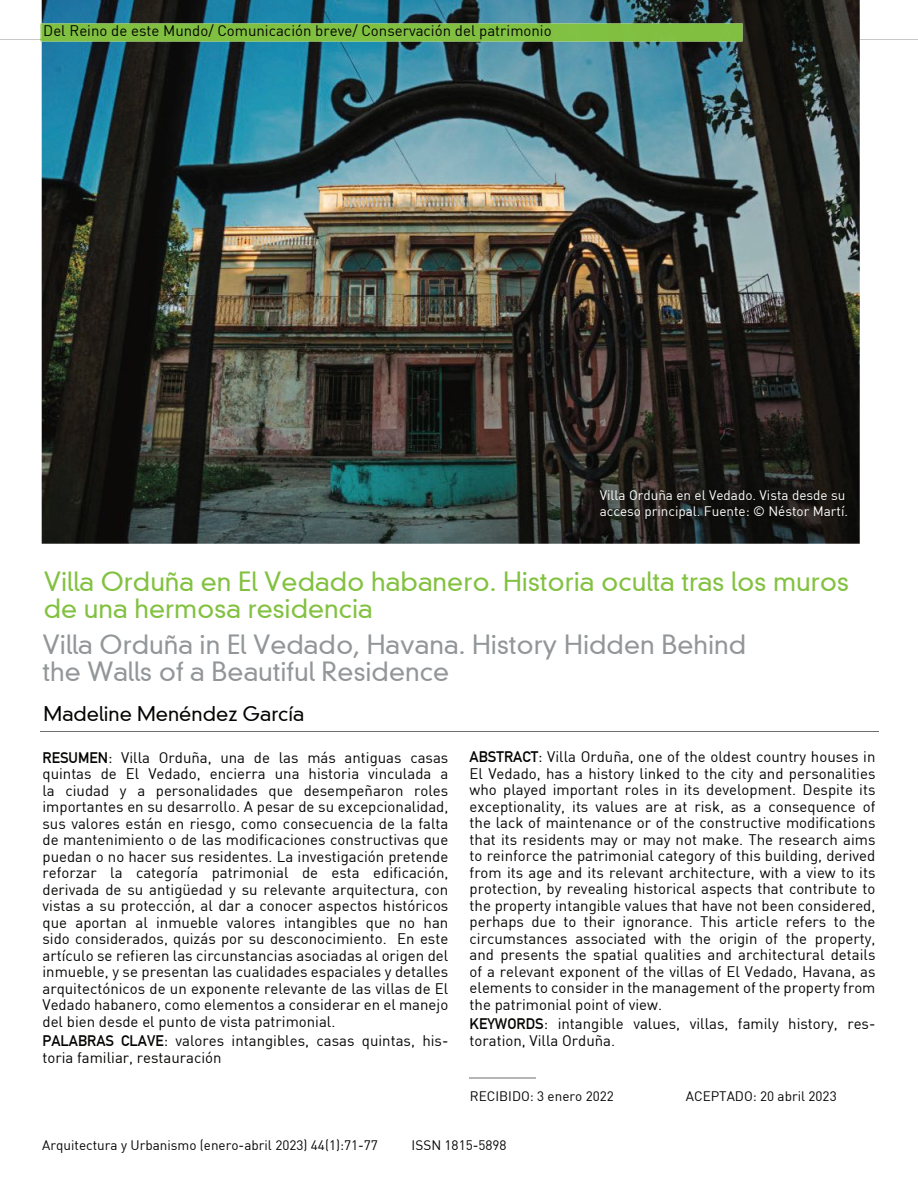
<style>
.page{position:relative;width:918px;height:1188px;background:#fff}
.page>*{position:absolute;margin:0;border:0;box-sizing:border-box;transform-origin:0 0}
.t1{font:300 25.5px/27px "DIN Neuzeit Grotesk";color:#82c140}
.t2{font:300 25.5px/27px "DIN Neuzeit Grotesk";color:#939698}
.t3{font:300 19.5px "DIN Neuzeit Grotesk";color:#040503}
.t4{font:15px/16.5px "DIN";color:#040503;text-align:justify}
.t5{font:13.5px "DIN";color:#040503}
.t6{font:13.5px/16.5px "DIN";color:#fff}
.s1{font-family:"DIN Mittelschrift"}
</style>
<div class="page">
<hr style="left:860px;top:40px;width:58px;height:1px;background:#6f6f72">
<hr style="left:0;top:40px;width:40px;height:1px;background:#6f6f72">
<img style="left:42px;top:0;width:818px;height:544px">
<hr style="left:40px;top:732px;width:839px;height:1px;background:#6f6f72">
<hr style="left:470px;top:1077px;width:66px;height:2px;background:#b4b5b5">
<svg style="left:40px;top:23px;width:2px;height:18px"></svg>
<div style="left:42px;top:23px;width:700px;height:18px;background:#81c041"></div>
<p class="t4" style="left:43px;top:22px;width:510px">Del Reino de este Mundo/ Comunicación breve/ Conservación del patrimonio</p>
<p class="t6" style="left:600px;top:486px;width:250px">Villa Orduña en el Vedado. Vista desde su acceso principal. Fuente: © Néstor Martí.</p>
<h1 class="t1" style="left:44px;top:568px;width:807px">Villa Orduña en El Vedado habanero. Historia oculta tras los muros de una hermosa residencia</h1>
<h1 class="t2" style="left:43px;top:631px;width:705px">Villa Orduña in El Vedado, Havana. History Hidden Behind the Walls of a Beautiful Residence</h1>
<h2 class="t3" style="left:44px;top:702px;width:262px">Madeline Menéndez García</h2>
<p class="t4" style="left:43px;top:749px;width:407px"><span class="s1">RESUMEN</span>: Villa Orduña, una de las más antiguas casas quintas de El Vedado, encierra una historia vinculada a la ciudad y a personalidades que desempeñaron roles importantes en su desarrollo. A pesar de su excepcionalidad, sus valores están en riesgo, como consecuencia de la falta de mantenimiento o de las modificaciones constructivas que puedan o no hacer sus residentes. La investigación pretende reforzar la categoría patrimonial de esta edificación, derivada de su antigüedad y su relevante arquitectura, con vistas a su protección, al dar a conocer aspectos históricos que aportan al inmueble valores intangibles que no han sido considerados, quizás por su desconocimiento. En este artículo se refieren las circunstancias asociadas al origen del inmueble, y se presentan las cualidades espaciales y detalles arquitectónicos de un exponente relevante de las villas de El Vedado habanero, como elementos a considerar en el manejo del bien desde el punto de vista patrimonial.</p>
<p class="t4" style="left:43px;top:1032px;width:407px"><span class="s1">PALABRAS CLAVE</span>: valores intangibles, casas quintas, his&shy;toria familiar, restauración</p>
<p class="t4" style="left:470px;top:748px;width:407px"><span class="s1">ABSTRACT</span>: Villa Orduña, one of the oldest country houses in El Vedado, has a history linked to the city and personalities who played important roles in its development. Despite its exceptionality, its values are at risk, as a consequence of the lack of maintenance or of the constructive modifications that its residents may or may not make. The research aims to reinforce the patrimonial category of this building, derived from its age and its relevant architecture, with a view to its protection, by revealing historical aspects that contribute to the property intangible values that have not been considered, perhaps due to their ignorance. This article refers to the circumstances associated with the origin of the property, and presents the spatial qualities and architectural details of a relevant exponent of the villas of El Vedado, Havana, as elements to consider in the management of the property from the patrimonial point of view.</p>
<p class="t4" style="left:470px;top:1015px;width:407px"><span class="s1">KEYWORDS</span>: intangible values, villas, family history, res&shy;toration, Villa Orduña.</p>
<p class="t5" style="left:470px;top:1088px;width:146px">RECIBIDO: 3 enero 2022</p>
<p class="t5" style="left:686px;top:1088px;width:152px">ACEPTADO: 20 abril 2023</p>
<p class="t5" style="left:42px;top:1137px;width:337px">Arquitectura y Urbanismo (enero-abril 2023) 44(1):71-77</p>
<p class="t5" style="left:412px;top:1137px;width:97px">ISSN 1815-5898</p>
</div>
